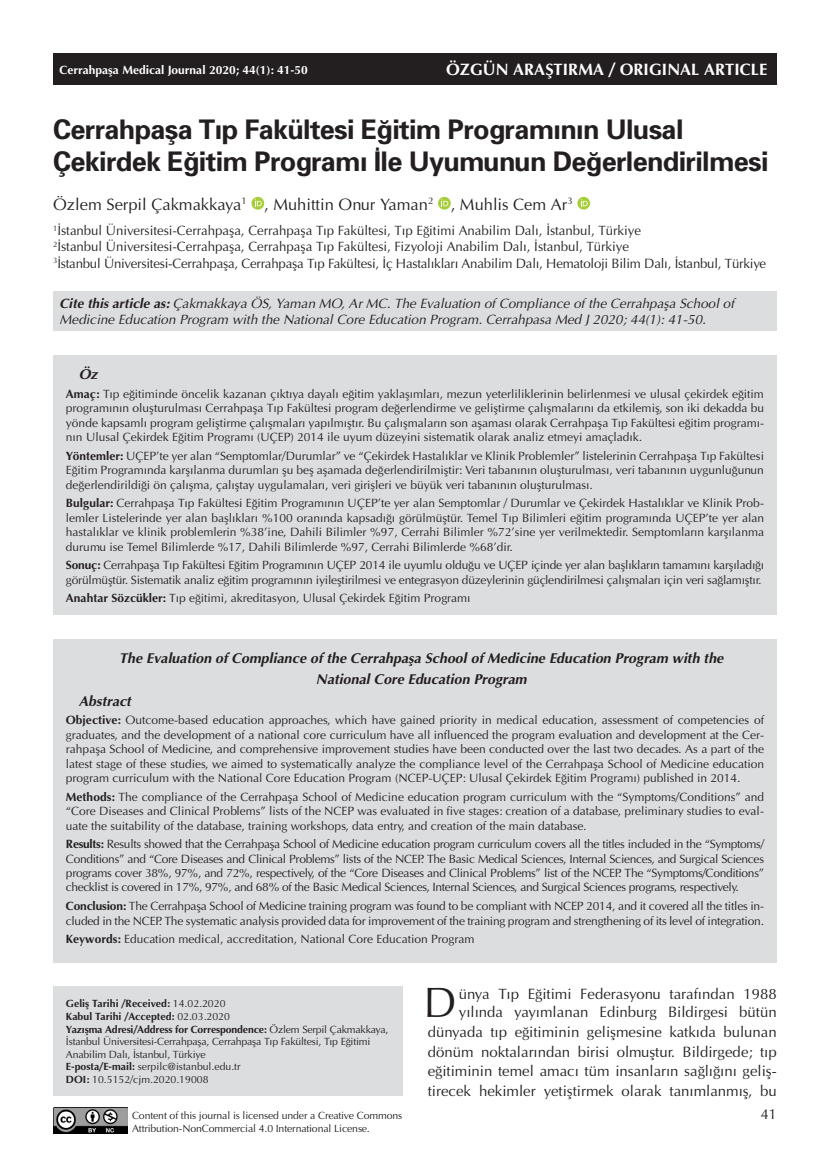
<style>
.page{position:relative;width:830px;height:1149px;background:#fff}
.page>*{position:absolute;margin:0;border:0;box-sizing:border-box;transform-origin:0 0}
.t1{font:42.45px "Optima Normal Tr";color:#231f20}
.t2{font:27px/32.4px "Univers Bold Tr";letter-spacing:-.025em;color:#231f20}
.t3{font:16.5px "Optima Normal Tr";color:#231f20}
.t4{font:16.5px "Optima Bold Tr";color:#fff}
.t5{font:15px/19.5px "Optima Normal Tr";color:#231f20;text-align:right}
.t6{font:italic 700 14.25px "Optima Tr";color:#231f20}
.t7{font:14.25px "Optima Normal Tr";color:#231f20}
.t8{font:13.5px "Optima Normal Tr";color:#231f20}
.t9{font:13.5px/16.2px "Optima Italic Tr";color:#231f20}
.t10{font:12px/14.4px "Optima Normal Tr";letter-spacing:-.015em;color:#231f20;text-align:justify}
.t11{font:12px "Optima Bold Tr";color:#fff}
.t12{font:10.5px/12.6px "Optima Normal Tr";letter-spacing:-.01em;color:#231f20}
.t13{font:10.5px/12.6px "Optima Bold Tr";color:#231f20}
.s1{font-family:"Optima Tr";font-weight:700;font-style:italic}
.s2{font-family:"Optima Bold Tr"}
.s3{font-family:"Optima Normal Tr"}
</style>
<div class="page">
<div style="left:53px;top:53px;width:723px;height:32px;background:#231f20"></div>
<svg style="left:251px;top:197px;width:13px;height:12px"></svg>
<svg style="left:255px;top:199px;width:7px;height:7px"></svg>
<svg style="left:438px;top:197px;width:12px;height:12px"></svg>
<svg style="left:441px;top:199px;width:7px;height:7px"></svg>
<svg style="left:577px;top:197px;width:12px;height:12px"></svg>
<svg style="left:580px;top:199px;width:7px;height:7px"></svg>
<div style="left:53px;top:639px;width:723px;height:323px;background:#dcdddf"></div>
<div style="left:53px;top:355px;width:723px;height:260px;background:#dcdddf"></div>
<div style="left:53px;top:291px;width:723px;height:40px;background:#dcdddf"></div>
<div style="left:53px;top:986px;width:349px;height:109px;background:#dcdddf"></div>
<img style="left:53px;top:1107px;width:74px;height:25px">
<p class="t11" style="left:60px;top:62px;width:249px">Cerrahpaşa Medical Journal 2020; 44(1): 41-50</p>
<p class="t4" style="left:446px;top:59px;width:322px">ÖZGÜN ARAŞTIRMA / ORIGINAL ARTICLE</p>
<p class="t2" style="left:53px;top:112px;width:716px">Cerrahpaşa Tıp Fakültesi Eğitim Programının Ulusal<br>Çekirdek Eğitim Programı İle Uyumunun Değerlendirilmesi</p>
<p class="t3" style="left:53px;top:194px;width:520px">Özlem Serpil Çakmakkaya<sup>1</sup> , Muhittin Onur Yaman<sup>2</sup> , Muhlis Cem Ar<sup>3</sup></p>
<p class="t8" style="left:53px;top:222px;width:589px"><sup>1</sup>İstanbul Üniversitesi-Cerrahpaşa, Cerrahpaşa Tıp Fakültesi, Tıp Eğitimi Anabilim Dalı, İstanbul, Türkiye</p>
<p class="t8" style="left:53px;top:239px;width:577px"><sup>2</sup>İstanbul Üniversitesi-Cerrahpaşa, Cerrahpaşa Tıp Fakültesi, Fizyoloji Anabilim Dalı, İstanbul, Türkiye</p>
<p class="t8" style="left:53px;top:255px;width:714px"><sup>3</sup>İstanbul Üniversitesi-Cerrahpaşa, Cerrahpaşa Tıp Fakültesi, İç Hastalıkları Anabilim Dalı, Hematoloji Bilim Dalı, İstanbul, Türkiye</p>
<p class="t9" style="left:60px;top:295px;width:675px"><span class="s1">Cite this article as:</span> Çakmakkaya ÖS, Yaman MO, Ar MC. The Evaluation of Compliance of the Cerrahpaşa School of<br>Medicine Education Program with the National Core Education Program. Cerrahpasa Med J 2020; 44(1): 41-50.</p>
<p class="t6" style="left:79px;top:365px;width:20px">Öz</p>
<p class="t10" style="left:66px;top:386px;width:699px"><span class="s2">Amaç:</span> Tıp eğitiminde öncelik kazanan çıktıya dayalı eğitim yaklaşımları, mezun yeterliliklerinin belirlenmesi ve ulusal çekirdek eğitim programının oluşturulması Cerrahpaşa Tıp Fakültesi program değerlendirme ve geliştirme çalışmalarını da etkilemiş, son iki dekadda bu yönde kapsamlı program geliştirme çalışmaları yapılmıştır. Bu çalışmaların son aşaması olarak Cerrahpaşa Tıp Fakültesi eğitim programı&shy;nın Ulusal Çekirdek Eğitim Programı (UÇEP) 2014 ile uyum düzeyini sistematik olarak analiz etmeyi amaçladık.</p>
<p class="t10" style="left:66px;top:448px;width:699px"><span class="s2">Yöntemler:</span> UÇEP’te yer alan “Semptomlar/Durumlar” ve “Çekirdek Hastalıklar ve Klinik Problemler” listelerinin Cerrahpaşa Tıp Fakültesi Eğitim Programında karşılanma durumları şu beş aşamada değerlendirilmiştir: Veri tabanının oluşturulması, veri tabanının uygunluğunun değerlendirildiği ön çalışma, çalıştay uygulamaları, veri girişleri ve büyük veri tabanının oluşturulması.</p>
<p class="t10" style="left:66px;top:496px;width:699px"><span class="s2">Bulgular:</span> Cerrahpaşa Tıp Fakültesi Eğitim Programının UÇEP’te yer alan Semptomlar / Durumlar ve Çekirdek Hastalıklar ve Klinik Prob&shy;lemler Listelerinde yer alan başlıkları %100 oranında kapsadığı görülmüştür. Temel Tıp Bilimleri eğitim programında UÇEP’te yer alan hastalıklar ve klinik problemlerin %38’ine, Dahili Bilimler %97, Cerrahi Bilimler %72’sine yer verilmektedir. Semptomların karşılanma durumu ise Temel Bilimlerde %17, Dahili Bilimlerde %97, Cerrahi Bilimlerde %68’dir.</p>
<p class="t10" style="left:66px;top:558px;width:699px"><span class="s2">Sonuç:</span> Cerrahpaşa Tıp Fakültesi Eğitim Programının UÇEP 2014 ile uyumlu olduğu ve UÇEP içinde yer alan başlıkların tamamını karşıladığı görülmüştür. Sistematik analiz eğitim programının iyileştirilmesi ve entegrasyon düzeylerinin güçlendirilmesi çalışmaları için veri sağlamıştır.</p>
<p class="t10" style="left:66px;top:591px;width:406px"><span class="s2">Anahtar Sözcükler:</span> Tıp eğitimi, akreditasyon, Ulusal Çekirdek Eğitim Programı</p>
<p class="t6" style="left:119px;top:649px;width:605px">The Evaluation of Compliance of the Cerrahpaşa School of Medicine Education Program with the</p>
<p class="t6" style="left:316px;top:670px;width:212px">National Core Education Program</p>
<p class="t6" style="left:79px;top:691px;width:54px">Abstract</p>
<p class="t10" style="left:66px;top:713px;width:699px"><span class="s2">Objective:</span> Outcome-based education approaches, which have gained priority in medical education, assessment of competencies of graduates, and the development of a national core curriculum have all influenced the program evaluation and development at the Cer&shy;rahpaşa School of Medicine, and comprehensive improvement studies have been conducted over the last two decades. As a part of the latest stage of these studies, we aimed to systematically analyze the compliance level of the Cerrahpaşa School of Medicine education program curriculum with the National Core Education Program (NCEP-UÇEP: Ulusal Çekirdek Eğitim Programı) published in 2014.</p>
<p class="t10" style="left:66px;top:789px;width:699px"><span class="s2">Methods:</span> The compliance of the Cerrahpaşa School of Medicine education program curriculum with the “Symptoms/Conditions” and “Core Diseases and Clinical Problems” lists of the NCEP was evaluated in five stages: creation of a database, preliminary studies to eval&shy;uate the suitability of the database, training workshops, data entry, and creation of the main database.</p>
<p class="t10" style="left:66px;top:836px;width:699px"><span class="s2">Results:</span> Results showed that the Cerrahpaşa School of Medicine education program curriculum covers all the titles included in the “Symptoms/ Conditions” and “Core Diseases and Clinical Problems” lists of the NCEP. The Basic Medical Sciences, Internal Sciences, and Surgical Sciences programs cover 38%, 97%, and 72%, respectively, of the “Core Diseases and Clinical Problems” list of the NCEP. The “Symptoms/Conditions” checklist is covered in 17%, 97%, and 68% of the Basic Medical Sciences, Internal Sciences, and Surgical Sciences programs, respectively.</p>
<p class="t10" style="left:66px;top:898px;width:699px"><span class="s2">Conclusion:</span> The Cerrahpaşa School of Medicine training program was found to be compliant with NCEP 2014, and it covered all the titles in&shy;cluded in the NCEP. The systematic analysis provided data for improvement of the training program and strengthening of its level of integration.</p>
<p class="t10" style="left:66px;top:931px;width:409px"><span class="s2">Keywords:</span> Education medical, accreditation, National Core Education Program</p>
<p class="t13" style="left:66px;top:997px;width:165px">Geliş Tarihi /Received: <span class="s3">14.02.2020<br></span>Kabul Tarihi /Accepted: <span class="s3">02.03.2020</span></p>
<p class="t12" style="left:66px;top:1022px;width:324px"><span class="s2">Yaz›flma Adresi/Address for Correspondence:</span> Özlem Serpil Çakmakkaya,<br>İstanbul Üniversitesi-Cerrahpaşa, Cerrahpaşa Tıp Fakültesi, Tıp Eğitimi<br>Anabilim Dalı, İstanbul, Türkiye</p>
<p class="t12" style="left:66px;top:1060px;width:176px"><span class="s2">E-posta/E-mail:</span> serpilc@istanbul.edu.tr</p>
<p class="t12" style="left:66px;top:1072px;width:144px"><span class="s2">DOI:</span> 10.5152/cjm.2020.19008</p>
<p class="t12" style="left:132px;top:1109px;width:271px">Content of this journal is licensed under a Creative Commons</p>
<p class="t12" style="left:132px;top:1121px;width:239px">Attribution-NonCommercial 4.0 International License.</p>
<p class="t5" style="left:427px;top:983px;width:350px">ünya Tıp Eğitimi Federasyonu tarafından 1988 yılında yayımlanan Edinburg Bildirgesi bütün dünyada tıp eğitiminin gelişmesine katkıda bulunan dönüm noktalarından birisi olmuştur. Bildirgede; tıp eğitiminin temel amacı tüm insanların sağlığını geliş&shy;tirecek hekimler yetiştirmek olarak tanımlanmış, bu</p>
<p class="t1" style="left:423px;top:977px;width:35px">D</p>
<p class="t7" style="left:760px;top:1105px;width:17px">41</p>
</div>
